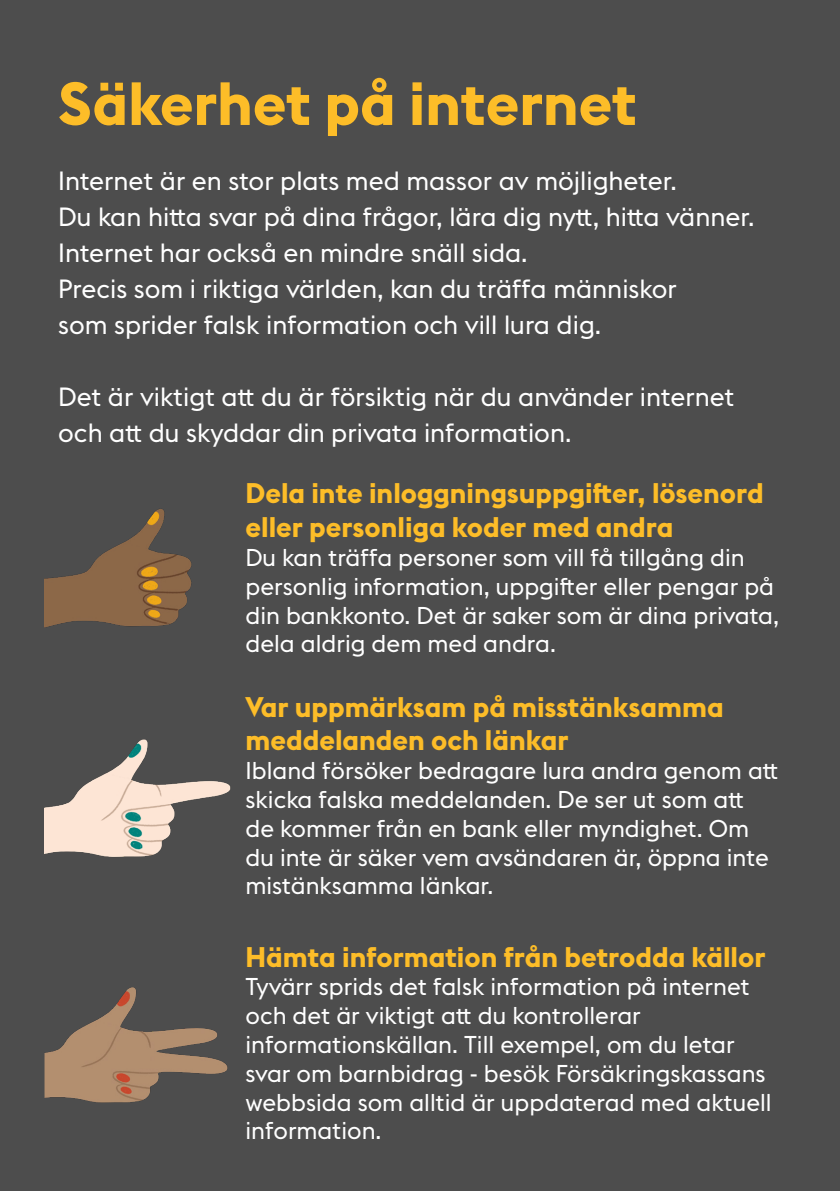
<style>
.page{position:relative;width:840px;height:1191px;background:#fff}
.page>*{position:absolute;margin:0;border:0;box-sizing:border-box;transform-origin:0 0}
.t1{font:700 60px "Stockholm Type";color:#fdbd28}
.t2{font:700 28px/33.6px "Stockholm Type";color:#fdbd28}
.t3{font:26px/36px "Stockholm Type";color:#fff}
.t4{font:24px/28.8px "Stockholm Type";color:#fff}
</style>
<div class="page">
<div style="left:0;top:0;width:839px;height:1191px;background:#4d4d4d"></div>
<img style="left:44px;top:739px;width:187px;height:118px">
<img style="left:44px;top:509px;width:148px;height:119px">
<img style="left:44px;top:987px;width:184px;height:116px">
<h1 class="t1" style="left:58px;top:61px;width:580px">Säkerhet på internet</h1>
<p class="t3" style="left:58px;top:162px;width:697px">Internet är en stor plats med massor av möjligheter.<br>Du kan hitta svar på dina frågor, lära dig nytt, hitta vänner.<br>Internet har också en mindre snäll sida.<br>Precis som i riktiga världen, kan du träffa människor<br>som sprider falsk information och vill lura dig.</p>
<p class="t3" style="left:58px;top:378px;width:677px">Det är viktigt att du är försiktig när du använder internet och att du skyddar din privata information.</p>
<p class="t2" style="left:245px;top:475px;width:519px">Dela inte inloggningsuppgifter, lösenord eller personliga koder med andra</p>
<p class="t4" style="left:245px;top:542px;width:535px">Du kan träffa personer som vill få tillgång din personlig information, uppgifter eller pengar på din bankkonto. Det är saker som är dina privata, dela aldrig dem med andra.</p>
<p class="t2" style="left:245px;top:688px;width:479px">Var uppmärksam på misstänksamma meddelanden och länkar</p>
<p class="t4" style="left:245px;top:755px;width:534px">Ibland försöker bedragare lura andra genom att skicka falska meddelanden. De ser ut som att de kommer från en bank eller myndighet. Om du inte är säker vem avsändaren är, öppna inte mistänksamma länkar.</p>
<p class="t2" style="left:245px;top:938px;width:521px">Hämta information från betrodda källor</p>
<p class="t4" style="left:245px;top:971px;width:527px">Tyvärr sprids det falsk information på internet och det är viktigt att du kontrollerar informationskällan. Till exempel, om du letar svar om barnbidrag - besök Försäkringskassans webbsida som alltid är uppdaterad med aktuell information.</p>
</div>
